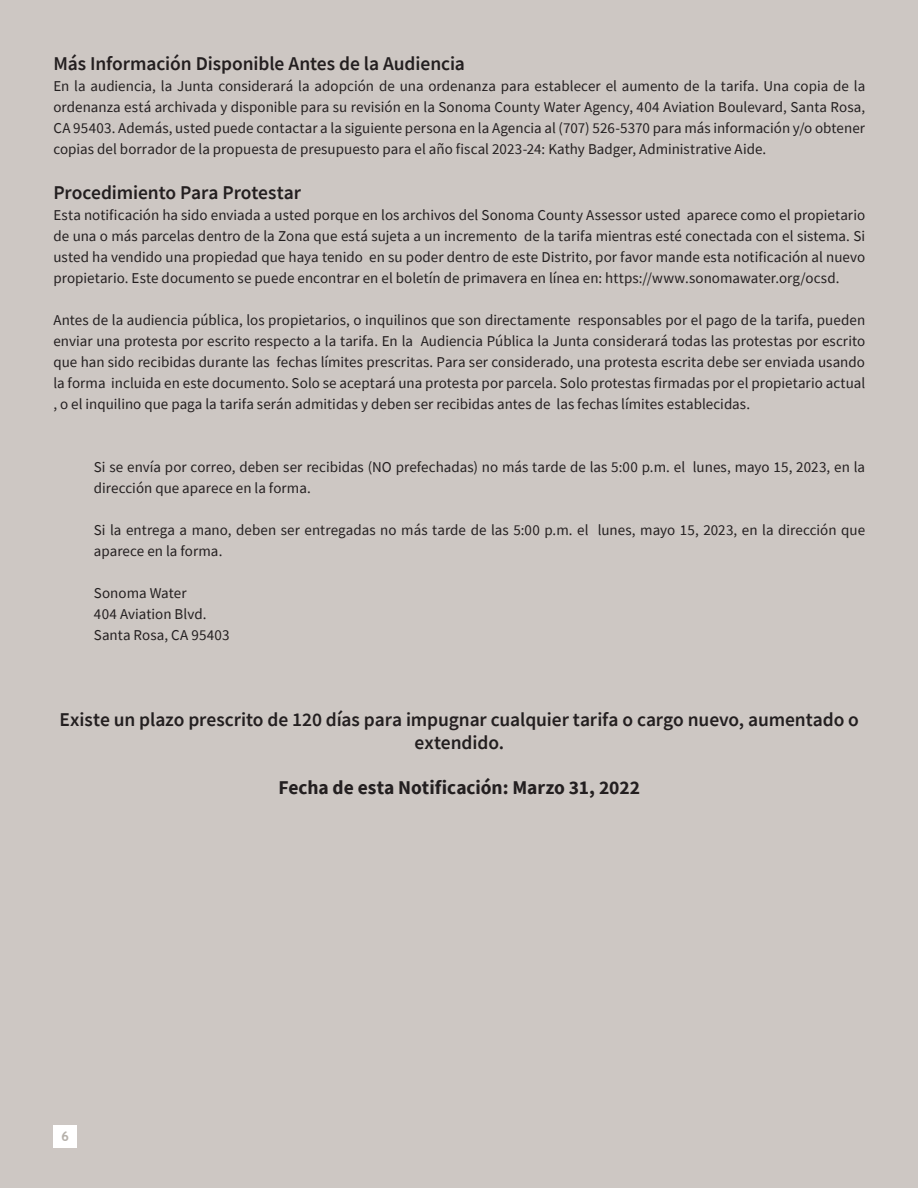
<style>
.page{position:relative;width:918px;height:1188px;background:#cdc7c3}
.page>*{position:absolute;margin:0;border:0;box-sizing:border-box;transform-origin:0 0}
.t1{font:600 19.5px/23.4px "Source Sans Pro";letter-spacing:-.005em;color:#231f20;text-align:center}
.t2{font:700 19.5px "Source Sans Pro";letter-spacing:-.005em;color:#231f20}
.t3{font:15px/21px "Source Sans Pro";letter-spacing:.005em;color:#231f20;text-align:justify}
.t4{font:700 13.5px "Trebuchet MS";color:#b6b1ab}
</style>
<div class="page">
<div style="left:53px;top:1125px;width:24px;height:22px;background:#fff"></div>
<h1 class="t1" style="left:53px;top:52px;width:413px">Más Información Disponible Antes de la Audiencia</h1>
<p class="t3" style="left:53px;top:76px;width:813px">En la audiencia, la Junta considerará la adopción de una ordenanza para establecer el aumento de la tarifa. Una copia de la ordenanza está archivada y disponible para su revisión en la Sonoma County Water Agency, 404 Aviation Boulevard, Santa Rosa, CA 95403. Además, usted puede contactar a la siguiente persona en la Agencia al (707) 526-5370 para más información y/o obtener copias del borrador de la propuesta de presupuesto para el año fiscal 2023-24: Kathy Badger, Administrative Aide.</p>
<h1 class="t1" style="left:53px;top:180px;width:249px">Procedimiento Para Protestar</h1>
<p class="t3" style="left:53px;top:204px;width:813px">Esta notificación ha sido enviada a usted porque en los archivos del Sonoma County Assessor usted aparece como el propietario de una o más parcelas dentro de la Zona que está sujeta a un incremento de la tarifa mientras esté conectada con el sistema. Si usted ha vendido una propiedad que haya tenido en su poder dentro de este Distrito, por favor mande esta notificación al nuevo propietario. Este documento se puede encontrar en el boletín de primavera en línea en: https://www.sonomawater.org/ocsd.</p>
<p class="t3" style="left:53px;top:309px;width:813px">Antes de la audiencia pública, los propietarios, o inquilinos que son directamente responsables por el pago de la tarifa, pueden enviar una protesta por escrito respecto a la tarifa. En la Audiencia Pública la Junta considerará todas las protestas por escrito que han sido recibidas durante las fechas límites prescritas. Para ser considerado, una protesta escrita debe ser enviada usando la forma incluida en este documento. Solo se aceptará una protesta por parcela. Solo protestas firmadas por el propietario actual , o el inquilino que paga la tarifa serán admitidas y deben ser recibidas antes de las fechas límites establecidas.</p>
<p class="t3" style="left:94px;top:456px;width:773px">Si se envía por correo, deben ser recibidas (NO prefechadas) no más tarde de las 5:00 p.m. el lunes, mayo 15, 2023, en la dirección que aparece en la forma.</p>
<p class="t3" style="left:94px;top:519px;width:773px">Si la entrega a mano, deben ser entregadas no más tarde de las 5:00 p.m. el lunes, mayo 15, 2023, en la dirección que aparece en la forma.</p>
<p class="t3" style="left:94px;top:582px;width:137px;text-align:left">Sonoma Water<br>404 Aviation Blvd.<br>Santa Rosa, CA 95403</p>
<h1 class="t1" style="left:60px;top:708px;width:801px">Existe un plazo prescrito de 120 días para impugnar cualquier tarifa o cargo nuevo, aumentado o extendido.</h1>
<h1 class="t2" style="left:278px;top:774px;width:363px">Fecha de esta Notificación: Marzo 31, 2022</h1>
<p class="t4" style="left:61px;top:1128px;width:9px">6</p>
</div>
